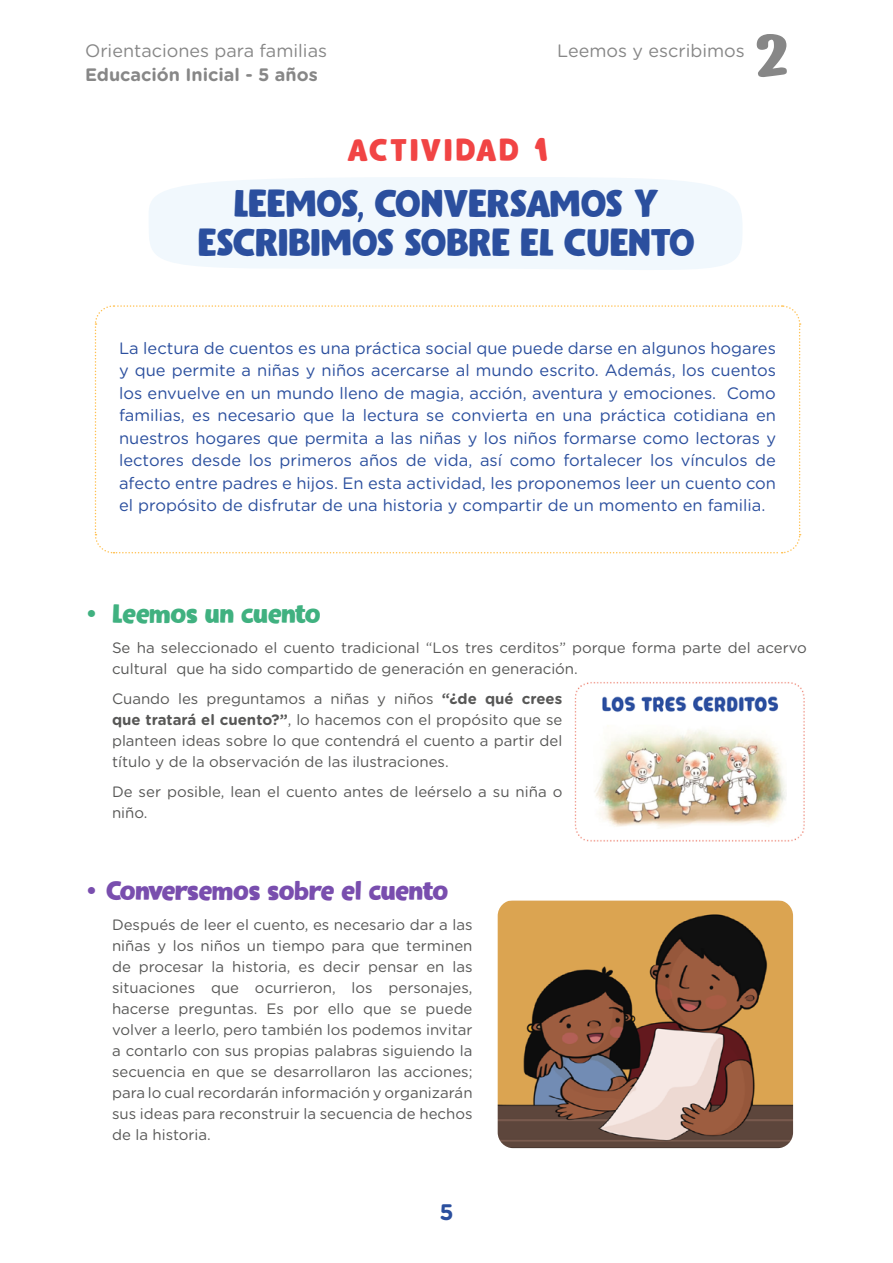
<style>
.page{position:relative;width:893px;height:1263px;background:#fff}
.page>*{position:absolute;margin:0;border:0;box-sizing:border-box;transform-origin:0 0}
.t1{font:73.5px "Nerko One";color:#878787}
.Título_Actividad_OK{font:39px/39px "Gumbo DEMO";color:#2b4f9e;text-align:center}
.Título_Actividad_OK-2{font:31.65px "Gumbo DEMO";letter-spacing:.09em;color:#f14444}
.Cuerpo_bullet{font:27px "Gumbo DEMO";letter-spacing:-.025em;color:#794eae}
.Cuerpo_bullet-2{font:27px "Gumbo DEMO";color:#40b180}
.t2{font:700 22.5px "Gotham Rounded";color:#2b4f9e}
.t3{font:18px "Gotham Rounded";color:#878787}
.t4{font:700 18px "Gotham Rounded";color:#878787}
.Recuerda_recuadro{font:16.5px/22.5px "Gotham Rounded";color:#2b4f9e;text-align:justify}
.Cuerpo_bullet-3{font:15px/21px "Gotham Rounded";color:#575756}
.s1{font-family:"Nerko One";font-size:39.6px}
.s2{font-family:"Gotham Rounded"}
.s3{font-weight:700}
</style>
<div class="page">
<img style="left:574px;top:682px;width:231px;height:160px">
<svg style="left:94px;top:305px;width:707px;height:249px"></svg>
<img style="left:498px;top:900px;width:295px;height:248px">
<div style="left:149px;top:177px;width:593px;height:93px;background:#f1f8fd"></div>
<p class="t3" style="left:85px;top:38px;width:244px">Orientaciones para familias</p>
<p class="t4" style="left:85px;top:61px;width:234px">Educación Inicial - 5 años</p>
<p class="t3" style="left:557px;top:38px;width:189px">Leemos y escribimos</p>
<h1 class="t1" style="left:755px;top:8px;width:35px">2</h1>
<p class="Título_Actividad_OK-2" style="left:348px;top:133px;width:202px">ACTIVIDAD <span class="s1">1</span></p>
<p class="Título_Actividad_OK" style="left:198px;top:185px;width:498px">LEEMOS, CONVERSAMOS Y<br>ESCRIBIMOS SOBRE EL CUENTO</p>
<p class="Recuerda_recuadro" style="left:119px;top:336px;width:658px">La lectura de cuentos es una práctica social que puede darse en algunos hogares y que permite a niñas y niños acercarse al mundo escrito. Además, los cuentos los envuelve en un mundo lleno de magia, acción, aventura y emociones. Como familias, es necesario que la lectura se convierta en una práctica cotidiana en nuestros hogares que permita a las niñas y los niños formarse como lectoras y lectores desde los primeros años de vida, así como fortalecer los vínculos de afecto entre padres e hijos. En esta actividad, les proponemos leer un cuento con el propósito de disfrutar de una historia y compartir de un momento en familia.</p>
<p class="Cuerpo_bullet-2" style="left:85px;top:599px;width:237px"><span class="s2">•</span> Leemos un cuento</p>
<p class="Cuerpo_bullet-3" style="left:112px;top:636px;width:696px">Se ha seleccionado el cuento tradicional “Los tres cerditos” porque forma parte del acervo cultural que ha sido compartido de generación en generación.</p>
<p class="Cuerpo_bullet-3" style="left:112px;top:687px;width:452px;text-align:justify">Cuando les preguntamos a niñas y niños <span class="s3">“¿de qué crees que tratará el cuento?”</span>, lo hacemos con el propósito que se planteen ideas sobre lo que contendrá el cuento a partir del título y de la observación de las ilustraciones.</p>
<p class="Cuerpo_bullet-3" style="left:112px;top:780px;width:452px">De ser posible, lean el cuento antes de leérselo a su niña o niño.</p>
<p class="Cuerpo_bullet" style="left:85px;top:875px;width:365px"><span class="s2">•</span> Conversemos sobre el cuento</p>
<p class="Cuerpo_bullet-3" style="left:112px;top:913px;width:362px;text-align:justify">Después de leer el cuento, es necesario dar a las niñas y los niños un tiempo para que terminen de procesar la historia, es decir pensar en las situaciones que ocurrieron, los personajes, hacerse preguntas. Es por ello que se puede volver a leerlo, pero también los podemos invitar a contarlo con sus propias palabras siguiendo la secuencia en que se desarrollaron las acciones; para lo cual recordarán información y organizarán sus ideas para reconstruir la secuencia de hechos de la historia.</p>
<h3 class="t2" style="left:439px;top:1195px;width:16px">5</h3>
</div>
